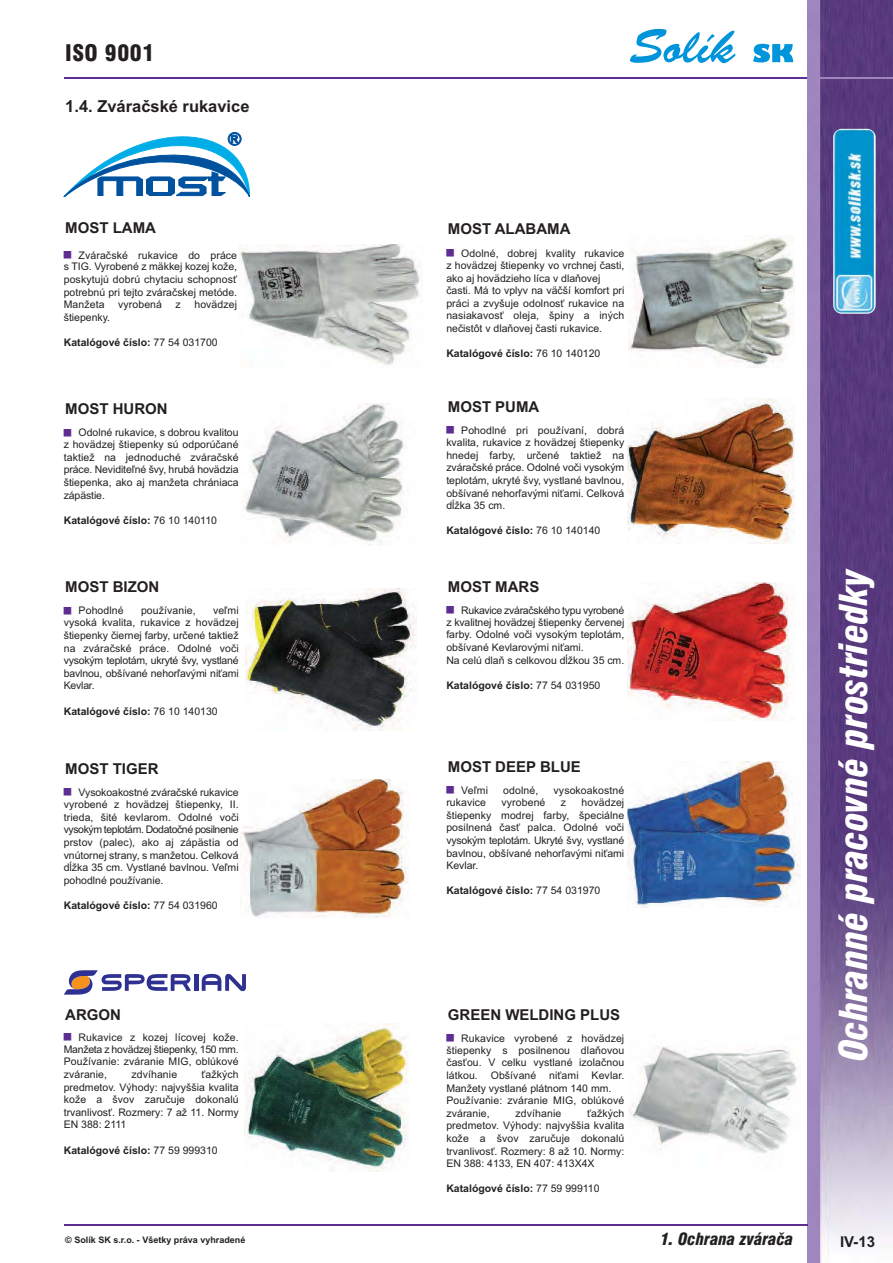
<style>
.page{position:relative;width:893px;height:1263px;background:#fff}
.page>*{position:absolute;margin:0;border:0;box-sizing:border-box;transform-origin:0 0}
.t1{font:italic 37.5px "Swis 721 Blk Cn EU";color:#fff}
.t2{font:21px "Swis 721 Blk Cn PL";letter-spacing:.025em;color:#231f20}
.t3{font:700 16.5px "Arial";color:#231f20}
.t4{font:italic 16.5px "Swis 721 Blk Cn EU";color:#231f20}
.t5{font:700 15px "Arial";color:#231f20}
.t6{font:10.5px/12.5px "Arial";color:#231f20;text-align:justify}
.t7{font:700 10.5px "Arial";color:#231f20}
.t8{font:700 9px "Arial";color:#231f20}
.s1{font-weight:400}
</style>
<div class="page">
<img style="left:808px;top:0;width:85px;height:1263px">
<hr style="left:64px;top:77px;width:744px;height:1px;background:#5e2d91">
<hr style="left:808px;top:77px;width:85px;height:1px;background:#9e85be">
<hr style="left:64px;top:1224px;width:744px;height:2px;background:#5e2d91">
<svg style="left:630px;top:29px;width:163px;height:34px"></svg>
<img style="left:833px;top:129px;width:43px;height:185px;border-radius:9px">
<svg style="left:64px;top:132px;width:186px;height:64px"></svg>
<img style="left:239px;top:245px;width:182px;height:120px">
<img style="left:629px;top:236px;width:166px;height:132px">
<img style="left:245px;top:589px;width:171px;height:141px">
<img style="left:241px;top:404px;width:163px;height:139px">
<img style="left:627px;top:399px;width:168px;height:144px">
<img style="left:627px;top:582px;width:166px;height:139px">
<img style="left:241px;top:780px;width:167px;height:138px">
<img style="left:627px;top:762px;width:173px;height:146px">
<img style="left:245px;top:1023px;width:163px;height:149px">
<img style="left:629px;top:1047px;width:167px;height:106px">
<hr style="left:194px;top:974px;width:4px;height:17px;background:#2e3092">
<svg style="left:64px;top:970px;width:127px;height:25px"></svg>
<svg style="left:202px;top:974px;width:44px;height:17px"></svg>
<h2 class="t2" style="left:65px;top:40px;width:91px">ISO 9001</h2>
<h3 class="t3" style="left:65px;top:100px;width:186px">1.4. Zváračské rukavice</h3>
<h3 class="t5" style="left:65px;top:222px;width:92px">MOST LAMA</h3>
<p class="t6" style="left:64px;top:250px;width:175px;text-indent:15px">Zváračské rukavice do práce s TIG. Vyrobené z mäkkej kozej kože, poskytujú dobrú chytaciu schopnosť potrebnú pri tejto zváračskej metóde.<br>Manžeta</p>
<p class="t6" style="left:118px;top:299px;width:45px">vyrobená</p>
<p class="t6" style="left:176px;top:299px;width:7px">z</p>
<p class="t6" style="left:194px;top:299px;width:44px">hovädzej</p>
<p class="t6" style="left:64px;top:312px;width:48px">štiepenky.</p>
<p class="t7" style="left:64px;top:339px;width:155px">Katalógové číslo: <span class="s1">77 54 031700</span></p>
<h3 class="t5" style="left:65px;top:404px;width:104px">MOST HURON</h3>
<p class="t6" style="left:64px;top:427px;width:176px;text-indent:15px">Odolné rukavice, s dobrou kvalitou z hovädzej štiepenky sú odporúčané taktiež na jednoduché zváračské práce. Neviditeľné švy, hrubá hovädzia štiepenka, ako aj manžeta chrániaca zápästie.</p>
<p class="t7" style="left:64px;top:516px;width:155px">Katalógové číslo: <span class="s1">76 10 140110</span></p>
<h3 class="t5" style="left:65px;top:582px;width:96px">MOST BIZON</h3>
<p class="t6" style="left:79px;top:606px;width:47px">Pohodlné</p>
<p class="t6" style="left:141px;top:606px;width:56px">používanie,</p>
<p class="t6" style="left:64px;top:606px;width:176px;text-indent:149px">veľmi vysoká kvalita, rukavice z hovädzej štiepenky čiernej farby, určené taktiež na zváračské práce. Odolné voči vysokým teplotám, ukryté švy, vystlané bavlnou, obšívané nehorľavými niťami Kevlar.</p>
<p class="t7" style="left:64px;top:707px;width:155px">Katalógové číslo: <span class="s1">76 10 140130</span></p>
<h3 class="t5" style="left:65px;top:763px;width:95px">MOST TIGER</h3>
<p class="t6" style="left:64px;top:787px;width:176px;text-indent:15px">Vysokoakostné zváračské rukavice vyrobené z hovädzej štiepenky, II. trieda, šité kevlarom. Odolné voči vysokým teplotám. Dodatočné posilnenie prstov (palec), ako aj zápästia od vnútornej strany, s manžetou. Celková dĺžka 35 cm. Vystlané bavlnou. Veľmi pohodlné používanie.</p>
<p class="t7" style="left:64px;top:901px;width:155px">Katalógové číslo: <span class="s1">77 54 031960</span></p>
<h3 class="t5" style="left:65px;top:1009px;width:57px">ARGON</h3>
<p class="t6" style="left:64px;top:1032px;width:176px;text-indent:15px">Rukavice z kozej lícovej kože.<br>Manžeta z hovädzej štiepenky, 150 mm.<br>Používanie: zváranie MIG, oblúkové zváranie,</p>
<p class="t6" style="left:64px;top:1069px;width:176px;text-indent:138px">ťažkých predmetov. Výhody: najvyššia kvalita kože a švov zaručuje dokonalú trvanlivosť. Rozmery: 7 až 11. Normy EN 388: 2111</p>
<p class="t7" style="left:64px;top:1146px;width:155px">Katalógové číslo: <span class="s1">77 59 999310</span></p>
<p class="t6" style="left:131px;top:1069px;width:47px">zdvíhanie</p>
<h3 class="t5" style="left:448px;top:223px;width:124px">MOST ALABAMA</h3>
<p class="t6" style="left:446px;top:248px;width:179px;text-align:left;text-indent:15px">Odolné, dobrej kvality rukavice z hovädzej štiepenky vo vrchnej časti, ako aj hovädzieho líca v dlaňovej časti. Má to vplyv na väčší komfort pri práci a zvyšuje odolnosť rukavice na nasiakavosť oleja, špiny a iných nečistôt v dlaňovej časti rukavice.</p>
<p class="t7" style="left:446px;top:350px;width:155px">Katalógové číslo: <span class="s1">76 10 140120</span></p>
<h3 class="t5" style="left:448px;top:401px;width:93px">MOST PUMA</h3>
<p class="t6" style="left:446px;top:425px;width:179px;text-indent:15px">Pohodlné pri používaní, dobrá kvalita, rukavice z hovädzej štiepenky hnedej farby, určené taktiež na zváračské práce. Odolné voči vysokým teplotám, ukryté švy, vystlané bavlnou, obšívané nehorľavými niťami. Celková dĺžka 35 cm.</p>
<p class="t7" style="left:446px;top:527px;width:155px">Katalógové číslo: <span class="s1">76 10 140140</span></p>
<h3 class="t5" style="left:448px;top:581px;width:93px">MOST MARS</h3>
<p class="t6" style="left:446px;top:605px;width:179px;text-align:left;text-indent:15px">Rukavice zváračského typu vyrobené z kvalitnej hovädzej štiepenky červenej farby. Odolné voči vysokým teplotám, obšívané Kevlarovými niťami.<br>Na celú dlaň s celkovou dĺžkou 35 cm.</p>
<p class="t7" style="left:446px;top:681px;width:155px">Katalógové číslo: <span class="s1">77 54 031950</span></p>
<h3 class="t5" style="left:448px;top:761px;width:134px">MOST DEEP BLUE</h3>
<p class="t6" style="left:461px;top:785px;width:28px">Veľmi</p>
<p class="t6" style="left:503px;top:785px;width:37px">odolné,</p>
<p class="t6" style="left:554px;top:785px;width:72px">vysokoakostné</p>
<p class="t6" style="left:446px;top:797px;width:41px">rukavice</p>
<p class="t6" style="left:501px;top:797px;width:45px">vyrobené</p>
<p class="t6" style="left:561px;top:797px;width:7px">z</p>
<p class="t6" style="left:446px;top:797px;width:179px;text-indent:135px">hovädzej štiepenky modrej farby, špeciálne posilnená časť palca. Odolné voči vysokým teplotám. Ukryté švy, vystlané bavlnou, obšívané nehorľavými niťami Kevlar.</p>
<p class="t7" style="left:446px;top:887px;width:155px">Katalógové číslo: <span class="s1">77 54 031970</span></p>
<h3 class="t5" style="left:448px;top:1009px;width:174px">GREEN WELDING PLUS</h3>
<p class="t6" style="left:446px;top:1033px;width:179px;text-align:left;text-indent:15px">Rukavice vyrobené z hovädzej štiepenky s posilnenou dlaňovou časťou. V celku vystlané izolačnou látkou. Obšívané niťami Kevlar.<br>Manžety vystlané plátnom 140 mm.<br>Používanie: zváranie MIG, oblúkové zváranie,</p>
<p class="t6" style="left:446px;top:1108px;width:179px;text-indent:141px">ťažkých predmetov. Výhody: najvyššia kvalita kože a švov zaručuje dokonalú trvanlivosť. Rozmery: 8 až 10. Normy:<br>EN 388: 4133, EN 407: 413X4X</p>
<p class="t7" style="left:446px;top:1185px;width:155px">Katalógové číslo: <span class="s1">77 59 999110</span></p>
<p class="t6" style="left:515px;top:1108px;width:47px">zdvíhanie</p>
<h1 class="t1" style="left:832px;top:1061px;width:494px;rotate:-90deg">Ochranné pracovné prostriedky</h1>
<h3 class="t4" style="left:660px;top:1229px;width:135px">1. Ochrana zvárača</h3>
<p class="t8" style="left:65px;top:1237px;width:182px">© Solík SK s.r.o. - Všetky práva vyhradené</p>
<h3 class="t5" style="left:840px;top:1236px;width:37px">IV-13</h3>
</div>
